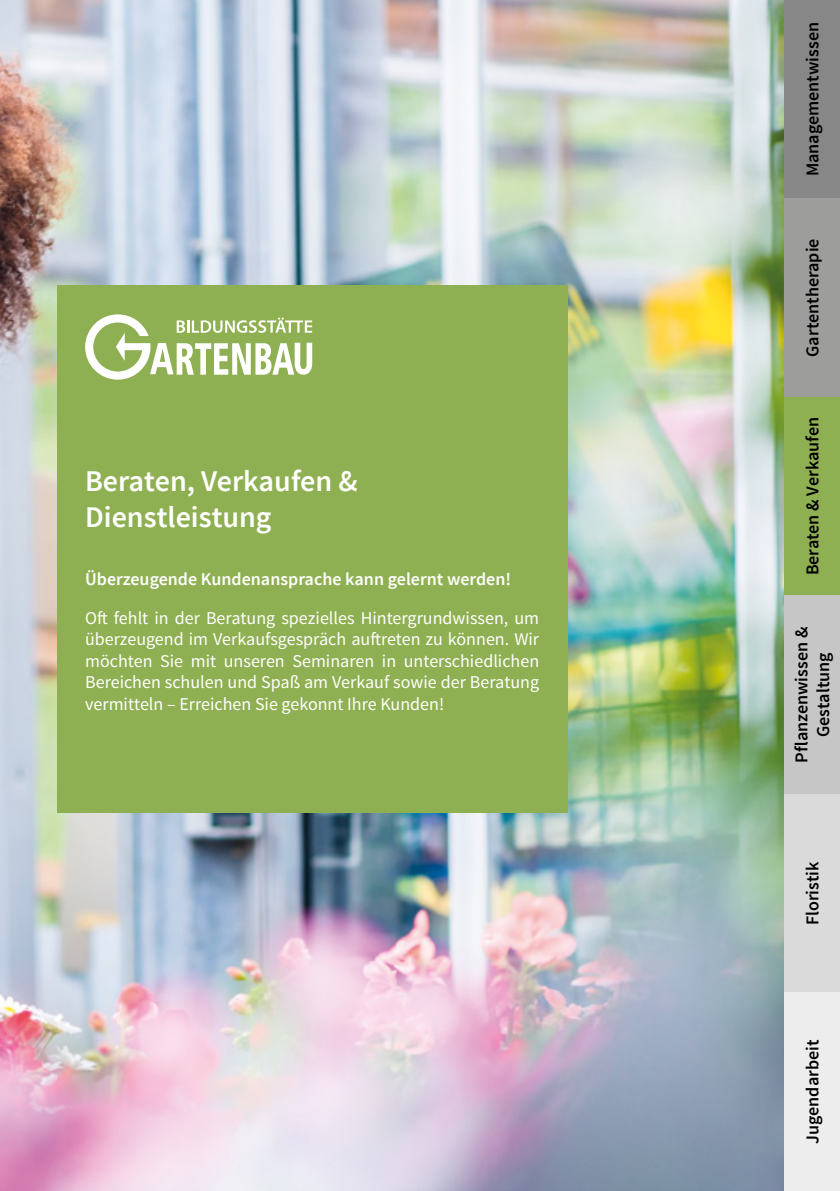
<style>
.page{position:relative;width:840px;height:1191px;background:#fff}
.page>*{position:absolute;margin:0;border:0;box-sizing:border-box;transform-origin:0 0}
.t1{font:600 30px/36px "Source Sans Pro";color:#fff}
.t2{font:18px/21.6px "Source Sans Pro";color:#fff;text-align:justify}
.t3{font:600 18px/21.6px "Source Sans Pro";color:#000;text-align:center}
.t4{font:600 18px "Source Sans Pro";color:#fff}
</style>
<div class="page">
<img style="left:0;top:0;width:784px;height:1191px">
<div style="left:57px;top:285px;width:510px;height:527px;background:#8fb052"></div>
<div style="left:784px;top:0;width:55px;height:198px;background:#878787"></div>
<div style="left:784px;top:198px;width:55px;height:199px;background:#9d9d9c"></div>
<div style="left:784px;top:397px;width:55px;height:198px;background:#8fb052"></div>
<div style="left:784px;top:595px;width:55px;height:199px;background:#c6c6c6"></div>
<div style="left:784px;top:794px;width:55px;height:198px;background:#dadada"></div>
<div style="left:784px;top:992px;width:55px;height:199px;background:#ededed"></div>
<svg style="left:85px;top:314px;width:227px;height:66px"></svg>
<h1 class="t1" style="left:85px;top:464px;width:274px">Beraten, Verkaufen &amp;<br>Dienstleistung</h1>
<p class="t4" style="left:85px;top:567px;width:427px">Überzeugende Kundenansprache kann gelernt werden!</p>
<p class="t2" style="left:85px;top:607px;width:455px">Oft fehlt in der Beratung spezielles Hintergrundwissen, um überzeugend im Verkaufsgespräch auftreten zu können. Wir möchten Sie mit unseren Seminaren in unterschiedlichen Bereichen schulen und Spaß am Verkauf sowie der Beratung vermitteln – Erreichen Sie gekonnt Ihre Kunden!</p>
<p class="t3" style="left:801px;top:176px;width:156px;rotate:-90deg">Managementwissen</p>
<p class="t3" style="left:801px;top:357px;width:120px;rotate:-90deg">Gartentherapie</p>
<p class="t3" style="left:801px;top:575px;width:160px;rotate:-90deg">Beraten &amp; Verkaufen</p>
<p class="t3" style="left:790px;top:762px;width:137px;rotate:-90deg">Pflanzenwissen &amp;<br>Gestaltung</p>
<p class="t3" style="left:801px;top:925px;width:65px;rotate:-90deg">Floristik</p>
<p class="t3" style="left:801px;top:1143px;width:105px;rotate:-90deg">Jugendarbeit</p>
</div>
